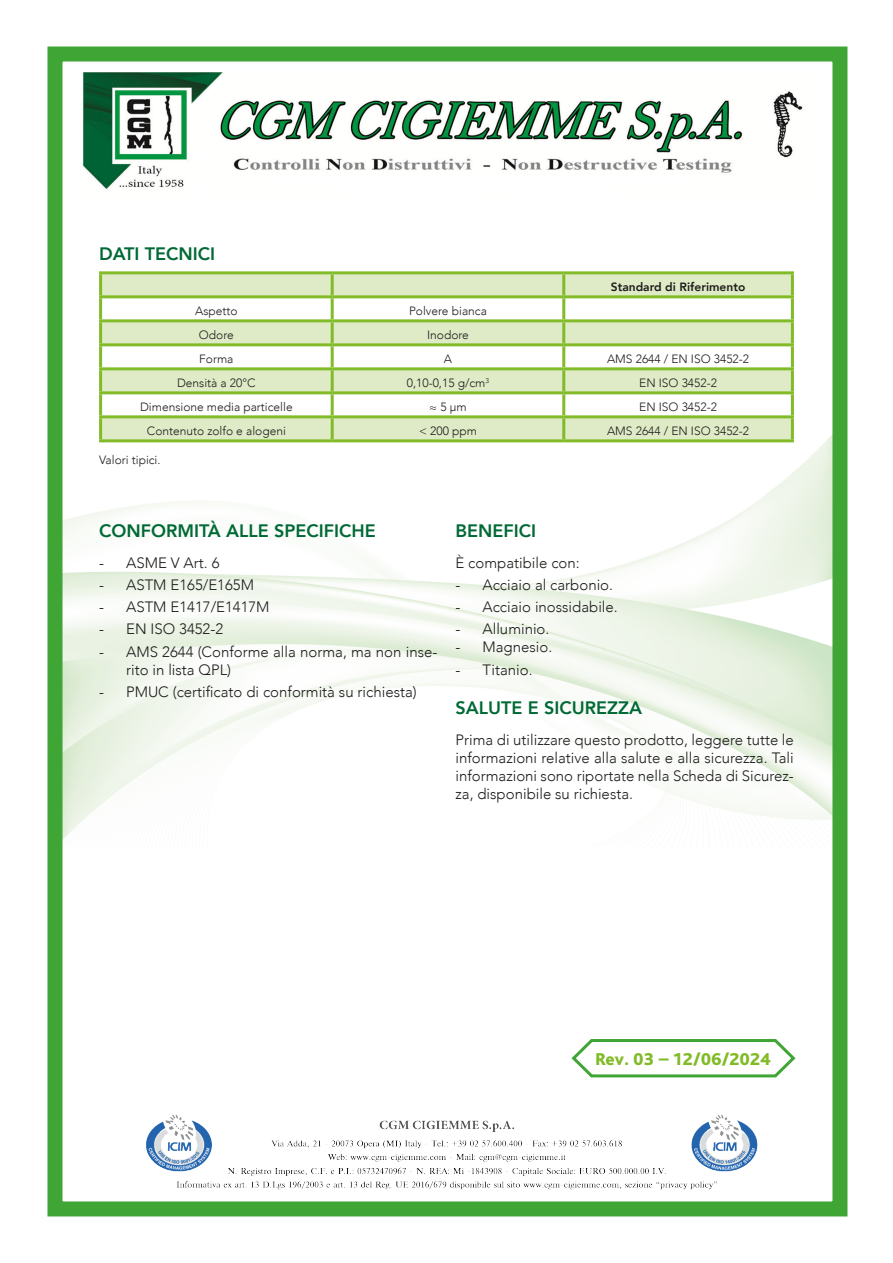
<style>
.page{position:relative;width:893px;height:1263px;background:#fff}
.page>*{position:absolute;margin:0;border:0;box-sizing:border-box;transform-origin:0 0}
.t1{font:800 18px "Avenir";color:#006935}
.t2{font:800 18px "Bliss Pro";color:#81bb27}
.t3{font:300 15px/18px "Avenir";color:#1d1d1b}
.t4{font:300 12px "Avenir";color:#1d1d1b}
.t5{font:800 12px "Avenir";color:#1d1d1b}
.s1{font-style:inherit}
.s2{font-family:"Avenir"}
</style>
<div class="page">
<div style="left:48px;top:46px;width:799px;height:1170px;border:15px solid #3fa535"></div>
<img style="left:82px;top:72px;width:721px;height:119px">
<img style="left:109px;top:1114px;width:676px;height:87px">
<svg style="left:571px;top:1039px;width:225px;height:39px"></svg>
<svg style="left:102px;top:274px;width:689px;height:165px;fill:#dfebc6"></svg>
<hr style="left:99px;top:271px;width:233px;height:3px;background:#81bb27">
<hr style="left:99px;top:274px;width:3px;height:21px;background:#81bb27">
<hr style="left:564px;top:271px;width:230px;height:3px;background:#81bb27">
<hr style="left:791px;top:274px;width:3px;height:21px;background:#81bb27">
<hr style="left:99px;top:322px;width:3px;height:21px;background:#81bb27">
<hr style="left:791px;top:322px;width:3px;height:21px;background:#81bb27">
<hr style="left:99px;top:346px;width:3px;height:21px;background:#81bb27">
<hr style="left:791px;top:346px;width:3px;height:21px;background:#81bb27">
<hr style="left:564px;top:367px;width:230px;height:3px;background:#81bb27">
<hr style="left:99px;top:418px;width:3px;height:21px;background:#81bb27">
<hr style="left:791px;top:418px;width:3px;height:21px;background:#81bb27">
<hr style="left:99px;top:439px;width:233px;height:3px;background:#81bb27">
<hr style="left:564px;top:439px;width:230px;height:3px;background:#81bb27">
<hr style="left:332px;top:271px;width:232px;height:3px;background:#81bb27">
<hr style="left:331px;top:274px;width:3px;height:21px;background:#81bb27">
<hr style="left:562px;top:274px;width:3px;height:21px;background:#81bb27">
<hr style="left:331px;top:298px;width:3px;height:21px;background:#81bb27">
<hr style="left:562px;top:298px;width:3px;height:21px;background:#81bb27">
<hr style="left:331px;top:322px;width:3px;height:21px;background:#81bb27">
<hr style="left:562px;top:322px;width:3px;height:21px;background:#81bb27">
<hr style="left:331px;top:346px;width:3px;height:21px;background:#81bb27">
<hr style="left:562px;top:346px;width:3px;height:21px;background:#81bb27">
<hr style="left:332px;top:367px;width:232px;height:3px;background:#81bb27">
<hr style="left:331px;top:370px;width:3px;height:21px;background:#81bb27">
<hr style="left:562px;top:370px;width:3px;height:21px;background:#81bb27">
<hr style="left:331px;top:394px;width:3px;height:21px;background:#81bb27">
<hr style="left:562px;top:394px;width:3px;height:21px;background:#81bb27">
<hr style="left:331px;top:418px;width:3px;height:21px;background:#81bb27">
<hr style="left:562px;top:418px;width:3px;height:21px;background:#81bb27">
<hr style="left:332px;top:439px;width:232px;height:3px;background:#81bb27">
<hr style="left:99px;top:295px;width:233px;height:3px;background:#81bb27">
<hr style="left:99px;top:298px;width:3px;height:21px;background:#81bb27">
<hr style="left:332px;top:295px;width:232px;height:3px;background:#81bb27">
<hr style="left:564px;top:295px;width:230px;height:3px;background:#81bb27">
<hr style="left:791px;top:298px;width:3px;height:21px;background:#81bb27">
<hr style="left:99px;top:319px;width:233px;height:3px;background:#81bb27">
<hr style="left:332px;top:319px;width:232px;height:3px;background:#81bb27">
<hr style="left:564px;top:319px;width:230px;height:3px;background:#81bb27">
<hr style="left:99px;top:343px;width:233px;height:3px;background:#81bb27">
<hr style="left:332px;top:343px;width:232px;height:3px;background:#81bb27">
<hr style="left:564px;top:343px;width:230px;height:3px;background:#81bb27">
<hr style="left:99px;top:367px;width:233px;height:3px;background:#81bb27">
<hr style="left:99px;top:370px;width:3px;height:21px;background:#81bb27">
<hr style="left:791px;top:370px;width:3px;height:21px;background:#81bb27">
<hr style="left:99px;top:391px;width:233px;height:3px;background:#81bb27">
<hr style="left:99px;top:394px;width:3px;height:21px;background:#81bb27">
<hr style="left:332px;top:391px;width:232px;height:3px;background:#81bb27">
<hr style="left:564px;top:391px;width:230px;height:3px;background:#81bb27">
<hr style="left:791px;top:394px;width:3px;height:21px;background:#81bb27">
<hr style="left:99px;top:415px;width:233px;height:3px;background:#81bb27">
<hr style="left:332px;top:415px;width:232px;height:3px;background:#81bb27">
<hr style="left:564px;top:415px;width:230px;height:3px;background:#81bb27">
<p class="t1" style="left:99px;top:240px;width:117px">DATI TECNICI</p>
<p class="t5" style="left:611px;top:277px;width:136px"><span class="s1">S</span>tandard di Riferimento</p>
<p class="t4" style="left:195px;top:304px;width:44px">Aspetto</p>
<p class="t4" style="left:409px;top:304px;width:79px">Polvere bianca</p>
<p class="t4" style="left:199px;top:328px;width:36px">Odore</p>
<p class="t4" style="left:427px;top:328px;width:43px">Inodore</p>
<p class="t4" style="left:199px;top:352px;width:36px">Forma</p>
<p class="t4" style="left:444px;top:352px;width:10px">A</p>
<p class="t4" style="left:607px;top:352px;width:144px">AMS 2644 / EN ISO 3452-2</p>
<p class="t4" style="left:177px;top:376px;width:80px">Densità a <span class="s1">20°C</span></p>
<p class="t4" style="left:407px;top:376px;width:84px">0,10-0,15 g/cm<sup>3</sup></p>
<p class="t4" style="left:639px;top:376px;width:79px">EN ISO 3452-2</p>
<p class="t4" style="left:140px;top:400px;width:154px">Dimensione media particelle</p>
<p class="t4" style="left:429px;top:400px;width:39px">≈ 5 μm</p>
<p class="t4" style="left:639px;top:400px;width:79px">EN ISO 3452-2</p>
<p class="t4" style="left:147px;top:424px;width:141px"><span class="s1">C</span>ontenuto zolfo e alogeni</p>
<p class="t4" style="left:419px;top:424px;width:59px">&lt; 200 ppm</p>
<p class="t4" style="left:607px;top:424px;width:144px">AMS 2644 / EN ISO 3452-2</p>
<p class="t4" style="left:99px;top:452px;width:63px">Valori tipici.</p>
<p class="t1" style="left:99px;top:517px;width:278px">CONFORMITÀ ALLE SPECIFICHE</p>
<p class="t3" style="left:99px;top:553px;width:122px">- ASME V Art. 6</p>
<p class="t3" style="left:99px;top:576px;width:156px">- ASTM E165/E165M</p>
<p class="t3" style="left:99px;top:598px;width:172px">- ASTM E1417/E1417M</p>
<p class="t3" style="left:99px;top:620px;width:126px">- EN ISO 3452-2</p>
<p class="t3" style="left:126px;top:642px;width:313px;text-indent:-27px">- AMS 2644 (Conforme alla norma, ma non inse&shy;rito in lista QPL)</p>
<p class="t3" style="left:99px;top:683px;width:319px">- PMUC (certificato di conformità su richiesta)</p>
<p class="t1" style="left:455px;top:517px;width:82px">BENEFICI</p>
<p class="t3" style="left:455px;top:553px;width:126px">È compatibile con:</p>
<p class="t3" style="left:455px;top:576px;width:159px">- Acciaio al carbonio.</p>
<p class="t3" style="left:455px;top:598px;width:164px">- Acciaio inossidabile.</p>
<p class="t3" style="left:455px;top:620px;width:95px">- Alluminio.</p>
<p class="t3" style="left:455px;top:638px;width:98px">- Magnesio.</p>
<p class="t3" style="left:455px;top:660px;width:79px">- Titanio.</p>
<p class="t1" style="left:455px;top:694px;width:188px">SALUTE E SICUREZZA</p>
<p class="t3" style="left:455px;top:731px;width:340px;text-align:justify">Prima di utilizzare questo prodotto, leggere tutte le informazioni relative alla salute e alla sicurezza. Tali informazioni sono riportate nella Scheda di Sicurez&shy;za, disponibile su richiesta.</p>
<p class="t2" style="left:595px;top:1047px;width:178px">Rev. 03 <span class="s2">−</span> 12/06/2024</p>
</div>
